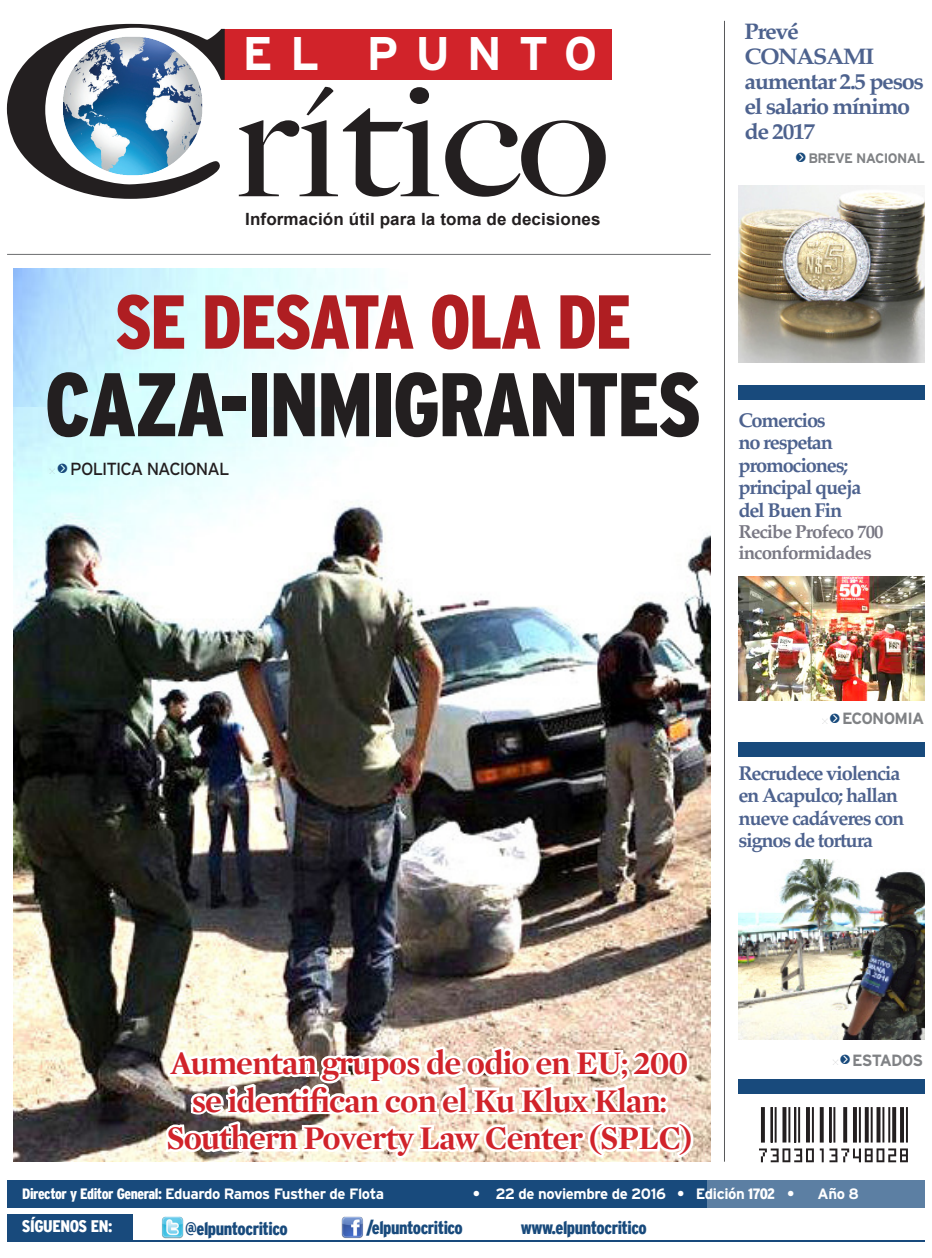
<style>
.page{position:relative;width:932px;height:1258px;background:#fff}
.page>*{position:absolute;margin:0;border:0;box-sizing:border-box;transform-origin:0 0}
.TituloSecundario{font:900 condensed 90px "Interstate";letter-spacing:-.025em;color:#231f20;scale:.95 1}
.TituloSecundario-2{font:900 condensed 76.25px "Interstate";letter-spacing:-.025em;color:#af1e22;scale:.95 1}
.TextoIndentado{font:700 47.12px "Interstate";letter-spacing:.355em;color:#fff}
.Hard2Texto{font:700 33.75px/37.5px "Mercury Display";letter-spacing:-.02em;color:#d1232a;text-align:center}
.Hard2Texto-2{font:700 22.5px/25px "Palatino";letter-spacing:-.06em;color:#4d628e;scale:1.04 1}
.Hard2Texto-3{font:700 20px/22.5px "Palatino";letter-spacing:-.055em;color:#4d628e}
.Hard2Texto-4{font:700 18.75px/21.2px "Palatino";letter-spacing:-.05em;color:#797884}
.t1{font:900 condensed 18px "Interstate";letter-spacing:-.025em;color:#184a7c}
.Hard2Texto-5{font:17.5px "Interstate";letter-spacing:-.05em;color:#231f20}
.Hard1_Titulo{font:700 16.88px "Arial";letter-spacing:.005em;color:#231f20}
.Hard1_Texto{font:900 condensed 16.75px "Interstate";letter-spacing:-.025em;color:#fff}
.Hard2Texto-6{font:700 16.25px "Interstate";letter-spacing:-.05em;color:#808285}
.TituloSecundario-3{font:700 15px "Interstate";letter-spacing:-.03em;color:#fff}
.Hard2Texto-7{font:700 13.75px "Interstate";letter-spacing:-.045em;color:#808285}
.s1{font-family:"KG Arrows";font-size:11.25px;color:#939598}
.s2{font-family:"KG Arrows";color:#184a7c}
.s3{font-family:"KG Arrows";font-weight:400;font-size:17.5px;color:#184a7c}
.s4{font-family:"KG Arrows";font-weight:400;font-size:11.25px;color:#939598}
.s5{font-weight:900;font-stretch:condensed}
.s6{color:#184a7c}
</style>
<div class="page">
<img style="left:342px;top:1216px;width:21px;height:22px">
<img style="left:162px;top:1216px;width:21px;height:22px">
<hr style="left:7px;top:1241px;width:918px;height:1px;background:#184a7c">
<div style="left:7px;top:1180px;width:917px;height:28px;background:#184a7c"></div>
<div style="left:707px;top:1180px;width:217px;height:28px;background:#5c7fa3"></div>
<div style="left:7px;top:1215px;width:126px;height:27px;background:#184a7c"></div>
<hr style="left:7px;top:254px;width:704px;height:1px;background:#6c6d70">
<div style="left:222px;top:29px;width:389px;height:50px;background:#d1232a"></div>
<svg style="left:7px;top:24px;width:218px;height:175px"></svg>
<svg style="left:239px;top:87px;width:367px;height:110px"></svg>
<svg style="left:759px;top:1107px;width:149px;height:55px"></svg>
<hr style="left:724px;top:21px;width:1px;height:1141px;background:#57585a">
<img style="left:738px;top:186px;width:187px;height:177px">
<img style="left:738px;top:577px;width:187px;height:123px">
<img style="left:738px;top:860px;width:186px;height:179px">
<img style="left:13px;top:268px;width:698px;height:894px">
<svg style="left:163px;top:1043px;width:533px;height:118px"></svg>
<div style="left:738px;top:1080px;width:186px;height:14px;background:#184a7c"></div>
<div style="left:738px;top:742px;width:186px;height:15px;background:#184a7c"></div>
<div style="left:738px;top:385px;width:186px;height:15px;background:#184a7c"></div>
<p class="TextoIndentado" style="left:243px;top:27px;width:356px">EL PUNTO</p>
<p class="Hard1_Titulo" style="left:245px;top:208px;width:357px">Información útil para la toma de decisiones</p>
<p class="TituloSecundario-2" style="left:115px;top:280px;width:546px">SE DESATA OLA DE</p>
<p class="TituloSecundario" style="left:45px;top:355px;width:693px">CAZA-INMIGRANTES</p>
<p class="Hard2Texto-5" style="left:49px;top:459px;width:182px"><span class="s1">U</span> <span class="s2">u</span> POLITICA NACIONAL</p>
<p class="Hard2Texto-2" style="left:744px;top:19px;width:174px">Prevé<br>CONASAMI aumentar 2.5 pesos el salario mínimo de 2017</p>
<p class="Hard2Texto-7" style="left:796px;top:151px;width:131px"><span class="s3">u</span> BREVE NACIONAL</p>
<p class="Hard2Texto-3" style="left:738px;top:408px;width:125px">Comercios<br>no respetan promociones; principal queja del Buen Fin</p>
<p class="Hard2Texto-4" style="left:738px;top:521px;width:147px">Recibe Profeco 700 inconformidades</p>
<p class="Hard2Texto-6" style="left:821px;top:709px;width:104px"><span class="s4">U</span> <span class="s3">u</span> ECONOMIA</p>
<p class="Hard2Texto-3" style="left:738px;top:761px;width:167px">Recrudece violencia en Acapulco; hallan nueve cadáveres con signos de tortura</p>
<p class="Hard2Texto" style="left:166px;top:1042px;width:528px">Aumentan grupos de odio en EU; 200 se identifican con el Ku Klux Klan:<br>Southern Poverty Law Center (SPLC)</p>
<p class="Hard2Texto-6" style="left:832px;top:1051px;width:92px"><span class="s4">U</span> <span class="s3">u</span>ESTADOS</p>
<p class="TituloSecundario-3" style="left:22px;top:1185px;width:363px"><span class="s5">Director y Editor General:</span> Eduardo Ramos Fusther de Flota</p>
<p class="TituloSecundario-3" style="left:473px;top:1185px;width:323px">• 22 de noviembre de 2016 • Edición <span class="s5">1702</span> •</p>
<p class="TituloSecundario-3" style="left:817px;top:1185px;width:43px">Año 8</p>
<p class="Hard1_Texto" style="left:22px;top:1217px;width:96px">SÍGUENOS EN:<span class="s6">:</span></p>
<p class="t1" style="left:185px;top:1218px;width:104px">@elpuntocritico</p>
<p class="t1" style="left:366px;top:1218px;width:98px">/elpuntocritico</p>
<p class="t1" style="left:521px;top:1217px;width:127px">www.elpuntocritico</p>
</div>
